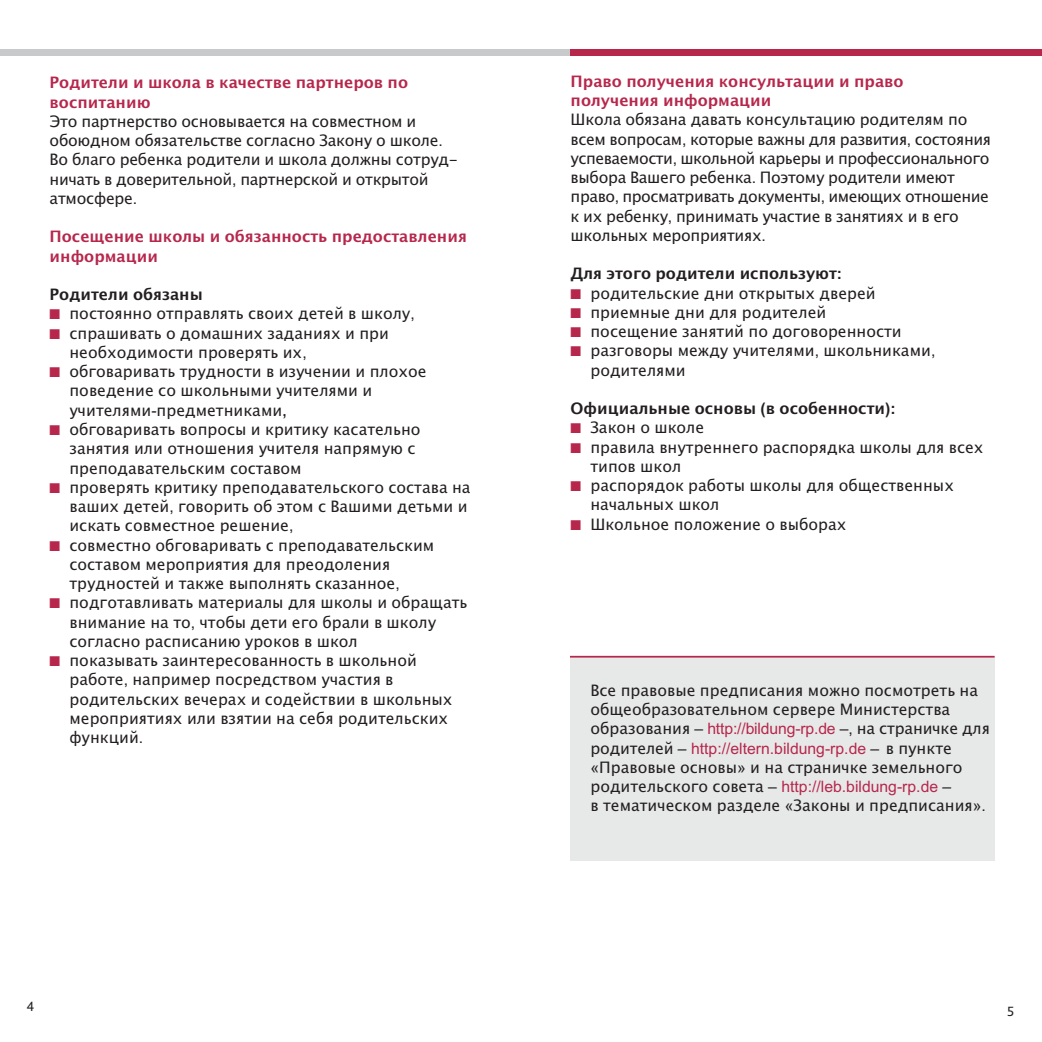
<style>
.page{position:relative;width:1042px;height:1042px;background:#fff}
.page>*{position:absolute;margin:0;border:0;box-sizing:border-box;transform-origin:0 0}
.t1{font:15.75px/19.2px "Lucida Grande";color:#231f20}
.t2{font:15.75px/19.2px "Lucida Grande";letter-spacing:-.02em;color:#231f20}
.t3{font:700 15.75px/19.2px "Lucida Grande";color:#b7274c}
.t4{font:15.75px "Arial";color:#b7274c}
.t5{font:700 15.75px "Lucida Grande";color:#231f20}
.t6{font:14px "Bliss 2";color:#231f20}
.s1{font-family:"Arial"}
.s2{color:#b7274c}
.s3{font-family:"Arial";color:#b7274c}
.s4{font-family:"Lucida Grande";color:#231f20}
.s5{color:#231f20}
</style>
<div class="page">
<div style="left:570px;top:656px;width:424px;height:205px;background:#e7e8e8"></div>
<div style="left:0;top:50px;width:570px;height:6px;background:#c7c9cb"></div>
<div style="left:570px;top:50px;width:472px;height:6px;background:#b7274c"></div>
<hr style="left:570px;top:656px;width:424px;height:1px;background:#b7274c">
<p class="t3" style="left:50px;top:73px;width:360px">Родители и школа в качестве партнеров по воспитанию</p>
<p class="t1" style="left:50px;top:113px;width:410px">Это партнерство основывается на совместном и обоюдном обязательстве согласно Закону о школе<span class="s1">.<br></span>Во благо ребенка родители и школа должны сотруд&shy;ничать в доверительной<span class="s1">,</span> партнерской и открытой атмосфере<span class="s1">.</span></p>
<p class="t3" style="left:50px;top:227px;width:419px">Посещение школы и обязанность предоставления информации</p>
<p class="t5" style="left:50px;top:285px;width:155px">Родители обязаны</p>
<p class="t1" style="left:50px;top:305px;width:367px"><span class="s2">■</span> постоянно отправлять своих детей в школу<span class="s1">,</span></p>
<p class="t1" style="left:69px;top:325px;width:321px;text-indent:-20px"><span class="s2">■</span> спрашивать о домашних заданиях и при необходимости проверять их<span class="s1">,</span></p>
<p class="t1" style="left:69px;top:363px;width:359px;text-indent:-20px"><span class="s2">■</span> обговаривать трудности в изучении и плохое поведение со школьными учителями и учителями<span class="s1">-</span>предметниками,</p>
<p class="t1" style="left:69px;top:421px;width:353px;text-indent:-20px"><span class="s2">■</span> обговаривать вопросы и критику касательно занятия или отношения учителя напрямую с преподавательским составом</p>
<p class="t1" style="left:69px;top:479px;width:403px;text-indent:-20px"><span class="s2">■</span> проверять критику преподавательского состава на ваших детей<span class="s1">,</span> говорить об этом с Вашими детьми и искать совместное решение<span class="s1">,</span></p>
<p class="t1" style="left:69px;top:536px;width:366px;text-indent:-20px"><span class="s2">■</span> совместно обговаривать с преподавательским составом мероприятия для преодоления трудностей и также выполнять сказанное<span class="s1">,</span></p>
<p class="t1" style="left:69px;top:594px;width:399px;text-indent:-20px"><span class="s2">■</span> подготавливать материалы для школы и обращать внимание на то<span class="s1">,</span> чтобы дети его брали в школу согласно расписанию уроков в школ</p>
<p class="t1" style="left:69px;top:652px;width:385px;text-indent:-20px"><span class="s2">■</span> показывать заинтересованность в школьной работе<span class="s1">,</span> например посредством участия в родительских вечерах и содействии в школьных мероприятиях или взятии на себя родительских функций<span class="s1">.</span></p>
<p class="t6" style="left:26px;top:998px;width:9px">4</p>
<p class="t3" style="left:570px;top:72px;width:335px">Право получения консультации и право получения информации</p>
<p class="t2" style="left:570px;top:111px;width:422px">Школа обязана давать консультацию родителям по всем вопросам<span class="s1">,</span> которые важны для развития<span class="s1">,</span> состояния успеваемости<span class="s1">,</span> школьной карьеры и профессионального выбора Вашего ребенка<span class="s1">.</span> Поэтому родители имеют право<span class="s1">,</span> просматривать документы<span class="s1">,</span> имеющих отношение к их ребенку<span class="s1">,</span> принимать участие в занятиях и в его школьных мероприятиях<span class="s1">.</span></p>
<p class="t5" style="left:570px;top:265px;width:273px">Для этого родители используют<span class="s1">:</span></p>
<p class="t1" style="left:570px;top:284px;width:307px"><span class="s2">■</span> родительские дни открытых дверей</p>
<p class="t1" style="left:570px;top:304px;width:257px"><span class="s2">■</span> приемные дни для родителей</p>
<p class="t1" style="left:570px;top:323px;width:333px"><span class="s2">■</span> посещение занятий по договоренности</p>
<p class="t1" style="left:590px;top:342px;width:346px;text-indent:-20px"><span class="s2">■</span> разговоры между учителями<span class="s1">,</span> школьниками<span class="s1">, </span>родителями</p>
<p class="t5" style="left:570px;top:399px;width:326px">Официальные основы <span class="s1">(</span>в особенности<span class="s1">):</span></p>
<p class="t1" style="left:570px;top:419px;width:135px"><span class="s2">■</span> Закон о школе</p>
<p class="t1" style="left:590px;top:438px;width:395px;text-indent:-20px"><span class="s2">■</span> правила внутреннего распорядка школы для всех типов школ</p>
<p class="t1" style="left:590px;top:477px;width:365px;text-indent:-20px"><span class="s2">■</span> распорядок работы школы для общественных начальных школ</p>
<p class="t1" style="left:570px;top:515px;width:277px"><span class="s2">■</span> Школьное положение о выборах</p>
<p class="t1" style="left:590px;top:682px;width:401px">Все правовые предписания можно посмотреть на общеобразовательном сервере Министерства образования <span class="s1">–</span> <span class="s3">http://bildung-rp.de</span> <span class="s1">–,</span> на страничке для</p>
<p class="t4" style="left:590px;top:742px;width:363px"><span class="s4">родителей</span> <span class="s5">–</span> http://eltern.bildung-rp.de <span class="s5">–</span> <span class="s4">в пункте</span></p>
<p class="t1" style="left:590px;top:759px;width:373px"><span class="s1">«</span>Правовые основы<span class="s1">»</span> и на страничке земельного</p>
<p class="t4" style="left:590px;top:781px;width:362px"><span class="s4">родительского совета</span> <span class="s5">–</span> http://leb.bildung-rp.de <span class="s5">–</span></p>
<p class="t1" style="left:590px;top:797px;width:397px">в тематическом разделе <span class="s1">«</span>Законы и предписания<span class="s1">».</span></p>
<p class="t6" style="left:1007px;top:1003px;width:9px">5</p>
</div>
